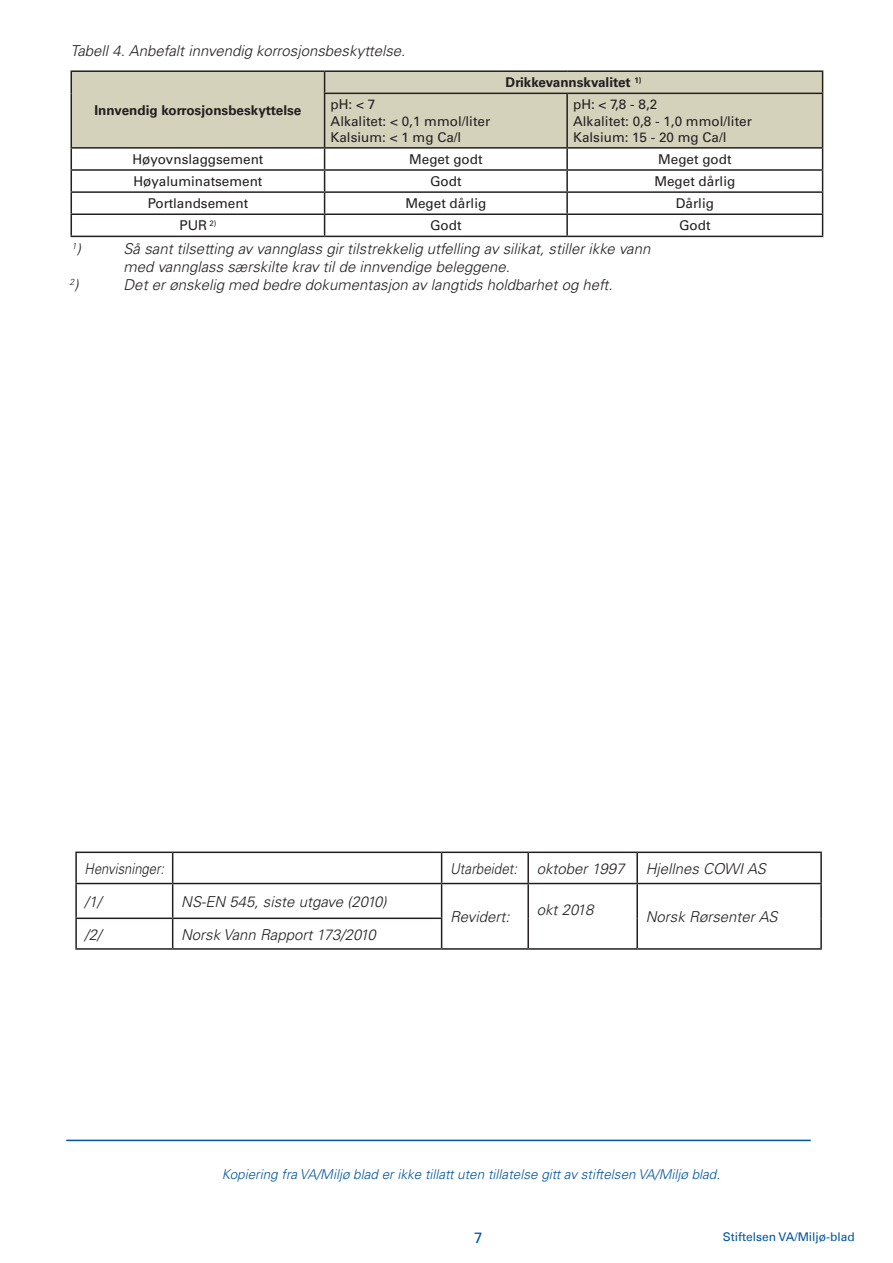
<style>
.page{position:relative;width:893px;height:1263px;background:#fff}
.page>*{position:absolute;margin:0;border:0;box-sizing:border-box;transform-origin:0 0}
.t1{font:italic 300 15px/18px "Univers LT";color:#231f20}
.t2{font:italic 300 15px "Univers LT";color:#231f20;scale:.87 1}
.t3{font:italic 300 15px "Univers LT";color:#231f20;scale:.9 1}
.t4{font:15px "Univers LT";color:#0155a2}
.t5{font:13.5px/16.2px "Univers LT";color:#231f20}
.t6{font:italic 300 13.5px "Univers LT";color:#0155a2}
.t7{font:700 13.5px "Univers LT";color:#231f20}
.t8{font:12px "Univers Com 55 Roman";color:#0155a2}
.t9{font:italic 300 8.7px "Univers LT";color:#231f20}
.s1{font-size:15px}
</style>
<div class="page">
<hr style="left:75px;top:851px;width:98px;height:2px;background:#231f20">
<hr style="left:75px;top:853px;width:2px;height:30px;background:#231f20">
<hr style="left:173px;top:851px;width:269px;height:2px;background:#231f20">
<hr style="left:172px;top:853px;width:1px;height:30px;background:#231f20">
<hr style="left:442px;top:851px;width:86px;height:2px;background:#231f20">
<hr style="left:441px;top:853px;width:1px;height:30px;background:#231f20">
<hr style="left:528px;top:851px;width:109px;height:2px;background:#231f20">
<hr style="left:527px;top:853px;width:2px;height:30px;background:#231f20">
<hr style="left:637px;top:851px;width:185px;height:2px;background:#231f20">
<hr style="left:636px;top:853px;width:2px;height:30px;background:#231f20">
<hr style="left:820px;top:853px;width:2px;height:30px;background:#231f20">
<hr style="left:75px;top:883px;width:98px;height:1px;background:#231f20">
<hr style="left:75px;top:884px;width:2px;height:33px;background:#231f20">
<hr style="left:173px;top:883px;width:269px;height:1px;background:#231f20">
<hr style="left:172px;top:884px;width:1px;height:33px;background:#231f20">
<hr style="left:442px;top:883px;width:86px;height:1px;background:#231f20">
<hr style="left:441px;top:884px;width:1px;height:33px;background:#231f20">
<hr style="left:528px;top:883px;width:109px;height:1px;background:#231f20">
<hr style="left:527px;top:884px;width:2px;height:34px;background:#231f20">
<hr style="left:637px;top:883px;width:185px;height:1px;background:#231f20">
<hr style="left:636px;top:884px;width:2px;height:34px;background:#231f20">
<hr style="left:820px;top:884px;width:2px;height:34px;background:#231f20">
<hr style="left:75px;top:917px;width:98px;height:2px;background:#231f20">
<hr style="left:75px;top:919px;width:2px;height:29px;background:#231f20">
<hr style="left:173px;top:917px;width:269px;height:2px;background:#231f20">
<svg style="left:172px;top:919px;width:1px;height:29px"></svg>
<svg style="left:441px;top:919px;width:1px;height:29px"></svg>
<hr style="left:527px;top:918px;width:2px;height:30px;background:#231f20">
<hr style="left:636px;top:918px;width:2px;height:30px;background:#231f20">
<hr style="left:820px;top:918px;width:2px;height:30px;background:#231f20">
<hr style="left:75px;top:948px;width:98px;height:2px;background:#231f20">
<hr style="left:173px;top:948px;width:269px;height:2px;background:#231f20">
<hr style="left:442px;top:948px;width:86px;height:2px;background:#231f20">
<hr style="left:528px;top:948px;width:109px;height:2px;background:#231f20">
<hr style="left:637px;top:948px;width:185px;height:2px;background:#231f20">
<div style="left:72px;top:72px;width:750px;height:75px;background:#d5d2bc"></div>
<hr style="left:71px;top:70px;width:254px;height:2px;background:#231f20">
<svg style="left:71px;top:72px;width:1px;height:21px"></svg>
<hr style="left:325px;top:70px;width:242px;height:2px;background:#231f20">
<svg style="left:324px;top:72px;width:1px;height:21px"></svg>
<hr style="left:567px;top:70px;width:256px;height:2px;background:#231f20">
<svg style="left:822px;top:72px;width:1px;height:21px"></svg>
<hr style="left:71px;top:93px;width:1px;height:54px;background:#231f20">
<hr style="left:324px;top:93px;width:243px;height:1px;background:#231f20">
<hr style="left:324px;top:94px;width:1px;height:53px;background:#231f20">
<hr style="left:567px;top:93px;width:256px;height:1px;background:#231f20">
<hr style="left:566px;top:94px;width:2px;height:53px;background:#231f20">
<hr style="left:822px;top:94px;width:1px;height:53px;background:#231f20">
<hr style="left:71px;top:147px;width:254px;height:2px;background:#231f20">
<hr style="left:325px;top:147px;width:242px;height:2px;background:#231f20">
<hr style="left:567px;top:147px;width:256px;height:2px;background:#231f20">
<hr style="left:566px;top:149px;width:2px;height:20px;background:#231f20">
<hr style="left:71px;top:169px;width:254px;height:2px;background:#231f20">
<hr style="left:325px;top:169px;width:242px;height:2px;background:#231f20">
<hr style="left:567px;top:169px;width:256px;height:2px;background:#231f20">
<hr style="left:566px;top:171px;width:2px;height:20px;background:#231f20">
<hr style="left:71px;top:191px;width:254px;height:2px;background:#231f20">
<hr style="left:325px;top:191px;width:242px;height:2px;background:#231f20">
<hr style="left:567px;top:191px;width:256px;height:2px;background:#231f20">
<hr style="left:566px;top:193px;width:2px;height:20px;background:#231f20">
<hr style="left:71px;top:213px;width:254px;height:2px;background:#231f20">
<svg style="left:71px;top:149px;width:1px;height:87px"></svg>
<hr style="left:325px;top:213px;width:242px;height:2px;background:#231f20">
<svg style="left:324px;top:149px;width:1px;height:87px"></svg>
<hr style="left:567px;top:213px;width:256px;height:2px;background:#231f20">
<hr style="left:566px;top:215px;width:2px;height:21px;background:#231f20">
<svg style="left:822px;top:149px;width:1px;height:87px"></svg>
<hr style="left:71px;top:236px;width:254px;height:1px;background:#231f20">
<hr style="left:325px;top:236px;width:242px;height:1px;background:#231f20">
<hr style="left:567px;top:236px;width:256px;height:1px;background:#231f20">
<hr style="left:66px;top:1140px;width:745px;height:1px;background:#0155a2">
<p class="t1" style="left:70px;top:42px;width:336px">Tabell 4. Anbefalt innvendig korrosjonsbeskyttelse.</p>
<p class="t7" style="left:506px;top:75px;width:137px">Drikkevannskvalitet <sup>1)</sup></p>
<p class="t7" style="left:95px;top:102px;width:208px">Innvendig korrosjonsbeskyttelse</p>
<p class="t5" style="left:331px;top:97px;width:161px">pH: &lt; 7<br>Alkalitet: &lt; 0,1 mmol/liter<br>Kalsium: &lt; 1 mg Ca/l</p>
<p class="t5" style="left:573px;top:97px;width:180px">pH: &lt; 7,8 - 8,2<br>Alkalitet: 0,8 - 1,0 mmol/liter<br>Kalsium: 15 - 20 mg Ca/l</p>
<p class="t5" style="left:132px;top:151px;width:133px">Høyovnslaggsement</p>
<p class="t5" style="left:409px;top:151px;width:75px">Meget godt</p>
<p class="t5" style="left:658px;top:151px;width:75px">Meget godt</p>
<p class="t5" style="left:133px;top:173px;width:131px">Høyaluminatsement</p>
<p class="t5" style="left:430px;top:173px;width:33px">Godt</p>
<p class="t5" style="left:654px;top:173px;width:83px">Meget dårlig</p>
<p class="t5" style="left:148px;top:195px;width:102px">Portlandsement</p>
<p class="t5" style="left:405px;top:195px;width:83px">Meget dårlig</p>
<p class="t5" style="left:676px;top:195px;width:40px">Dårlig</p>
<p class="t5" style="left:179px;top:218px;width:38px">PUR <sup>2)</sup></p>
<p class="t5" style="left:430px;top:218px;width:33px">Godt</p>
<p class="t5" style="left:679px;top:218px;width:33px">Godt</p>
<p class="t9" style="left:72px;top:241px;width:11px">1<span class="s1">)</span></p>
<p class="t1" style="left:123px;top:240px;width:528px">Så sant tilsetting av vannglass gir tilstrekkelig utfelling av silikat, stiller ikke vann med vannglass særskilte krav til de innvendige beleggene.</p>
<p class="t9" style="left:69px;top:277px;width:11px">2<span class="s1">)</span></p>
<p class="t1" style="left:123px;top:276px;width:491px">Det er ønskelig med bedre dokumentasjon av langtids holdbarhet og heft.</p>
<p class="t2" style="left:85px;top:859px;width:93px">Henvisninger:</p>
<p class="t3" style="left:450px;top:859px;width:76px">Utarbeidet:</p>
<p class="t1" style="left:537px;top:859px;width:89px">oktober 1997</p>
<p class="t1" style="left:646px;top:859px;width:122px">Hjellnes COWI AS</p>
<p class="t1" style="left:85px;top:892px;width:18px">/1/</p>
<p class="t1" style="left:181px;top:892px;width:207px">NS-EN 545, siste utgave (2010)</p>
<p class="t1" style="left:450px;top:908px;width:61px">Revidert:</p>
<p class="t1" style="left:537px;top:900px;width:58px">okt 2018</p>
<p class="t1" style="left:646px;top:908px;width:133px">Norsk Rørsenter AS</p>
<p class="t1" style="left:85px;top:925px;width:18px">/2/</p>
<p class="t1" style="left:181px;top:925px;width:196px">Norsk Vann Rapport 173/2010</p>
<p class="t6" style="left:222px;top:1166px;width:500px">Kopiering fra VA/Miljø blad er ikke tillatt uten tillatelse gitt av stiftelsen VA/Miljø blad.</p>
<p class="t4" style="left:474px;top:1229px;width:10px">7</p>
<p class="t8" style="left:723px;top:1230px;width:134px">Stiftelsen VA/Miljø-blad</p>
</div>
